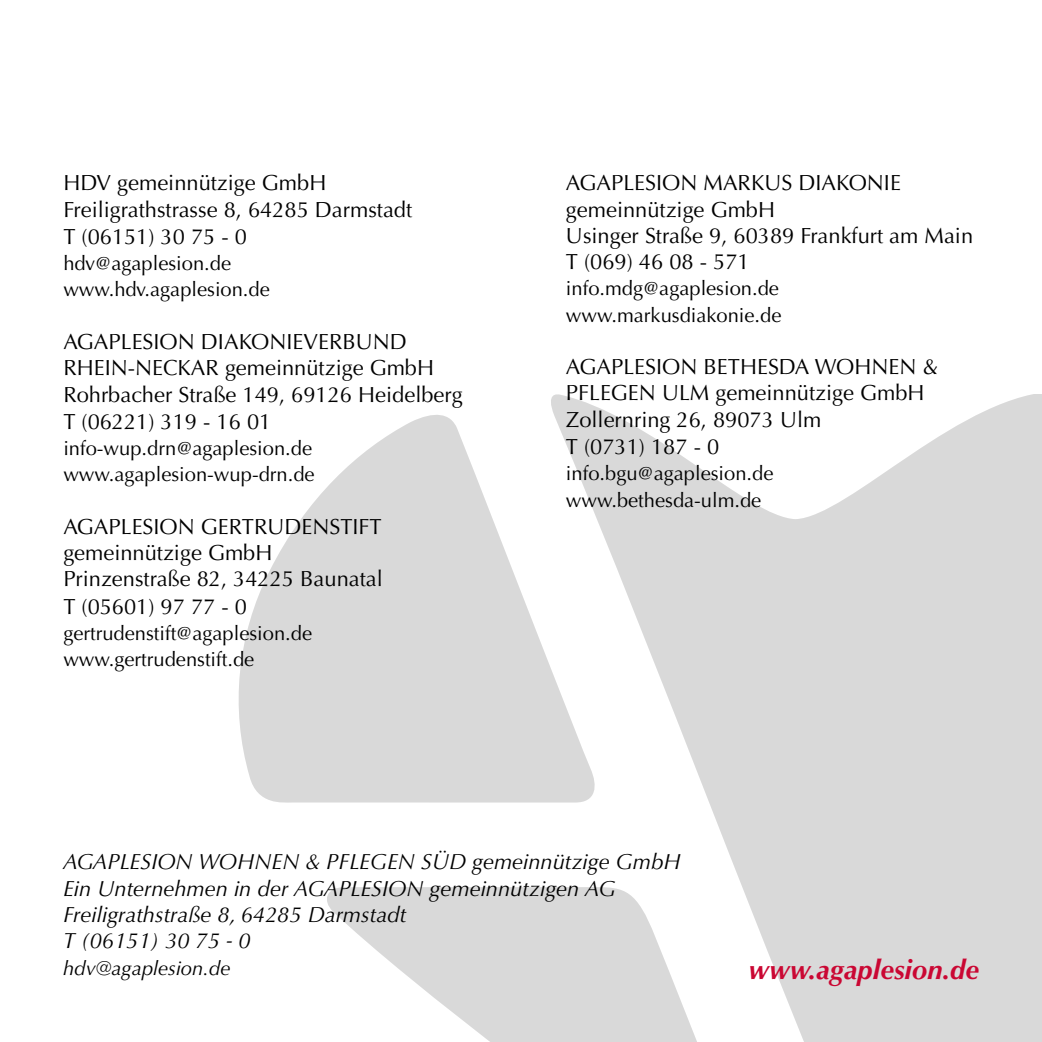
<style>
.page{position:relative;width:1042px;height:1042px;background:#fff}
.page>*{position:absolute;margin:0;border:0;box-sizing:border-box;transform-origin:0 0}
.t1{font:italic 700 27.3px "Optima LT Pro";color:#ca0733}
.t2{font:21.88px/26.6px "Optima LT Pro";color:#000}
.t3{font:italic 21.88px/26.2px "Optima LT Pro";color:#000}
.t4{font:20.12px/26.2px "Optima LT Pro";color:#000}
.t5{font:italic 20.12px "Optima LT Pro";color:#000}
</style>
<div class="page">
<svg style="left:551px;top:394px;width:491px;height:648px;fill:#d9d9d9"></svg>
<svg style="left:239px;top:411px;width:359px;height:394px;fill:#d9d9d9"></svg>
<svg style="left:327px;top:887px;width:444px;height:155px;fill:#d9d9d9"></svg>
<p class="t2" style="left:63px;top:170px;width:350px">HDV gemeinnützige GmbH<br>Freiligrathstrasse 8, 64285 Darmstadt<br>T (06151) 30 75 - 0</p>
<p class="t4" style="left:63px;top:250px;width:208px">hdv@agaplesion.de www.hdv.agaplesion.de</p>
<p class="t2" style="left:63px;top:328px;width:401px">AGAPLESION DIAKONIEVERBUND<br>RHEIN-NECKAR gemeinnützige GmbH<br>Rohrbacher Straße 149, 69126 Heidelberg<br>T (06221) 319 - 16 01</p>
<p class="t4" style="left:63px;top:435px;width:253px">info-wup.drn@agaplesion.de www.agaplesion-wup-drn.de</p>
<p class="t2" style="left:63px;top:513px;width:321px">AGAPLESION GERTRUDENSTIFT gemeinnützige GmbH<br>Prinzenstraße 82, 34225 Baunatal<br>T (05601) 97 77 - 0</p>
<p class="t4" style="left:63px;top:620px;width:250px">gertrudenstift@agaplesion.de www.gertrudenstift.de</p>
<p class="t2" style="left:566px;top:170px;width:409px">AGAPLESION MARKUS DIAKONIE gemeinnützige GmbH<br>Usinger Straße 9, 60389 Frankfurt am Main<br>T (069) 46 08 - 571</p>
<p class="t4" style="left:566px;top:276px;width:217px">info.mdg@agaplesion.de www.markusdiakonie.de</p>
<p class="t2" style="left:566px;top:354px;width:374px">AGAPLESION BETHESDA WOHNEN &amp;<br>PFLEGEN ULM gemeinnützige GmbH<br>Zollernring 26, 89073 Ulm<br>T (0731) 187 - 0</p>
<p class="t4" style="left:566px;top:460px;width:209px">info.bgu@agaplesion.de www.bethesda-ulm.de</p>
<p class="t3" style="left:63px;top:849px;width:619px">AGAPLESION WOHNEN &amp; PFLEGEN SÜD gemeinnützige GmbH Ein Unternehmen in der AGAPLESION gemeinnützigen AG Freiligrathstraße 8, 64285 Darmstadt<br>T (06151) 30 75 - 0</p>
<p class="t5" style="left:63px;top:955px;width:169px">hdv@agaplesion.de</p>
<p class="t1" style="left:748px;top:952px;width:232px">www.agaplesion.de</p>
</div>
